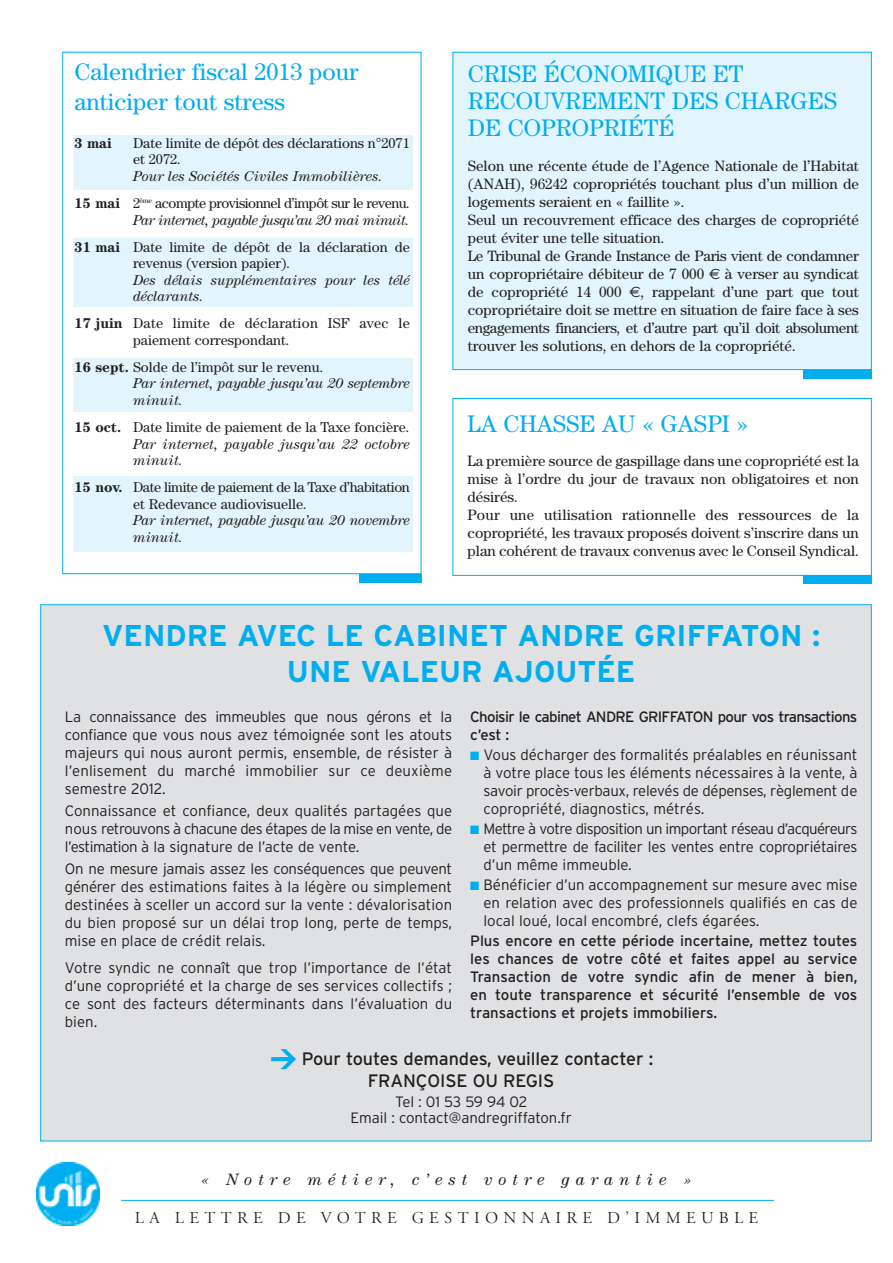
<style>
.page{position:relative;width:893px;height:1263px;background:#fff}
.page>*{position:absolute;margin:0;border:0;box-sizing:border-box;transform-origin:0 0}
.t1{font:700 30px/35.2px "Interstate";color:#00aeef;text-align:center}
.t2{font:900 26.55px "DIN";color:#00aeef}
.t3{font:24px/27px "Century";color:#00aeef}
.t4{font:18px/22.5px "Interstate";letter-spacing:-.005em;color:#231f20}
.t5{font:16.5px "Adobe Garamond Titling";letter-spacing:.325em;color:#231f20}
.t6{font:italic 16.5px "Century";letter-spacing:.36em;color:#231f20}
.t7{font:300 15px/18px "Interstate";color:#231f20;text-align:justify}
.t8{font:15px/18px "Century";color:#231f20}
.t9{font:15px/18px "Interstate";letter-spacing:-.035em;color:#231f20}
.t10{font:italic 14.25px/16.5px "Century";letter-spacing:-.015em;color:#231f20}
.t11{font:14.25px/27.2px "Century";letter-spacing:-.035em;color:#231f20}
.t12{font:italic 14.25px/27.2px "Century";letter-spacing:-.04em;color:#231f20;text-align:right}
.t13{font:14.25px/16.5px "Century";letter-spacing:-.025em;color:#231f20}
.t14{font:14.25px/16.5px "Century";color:#231f20}
.t15{font:14.25px/16.5px "Century";letter-spacing:.02em;color:#231f20}
.t16{font:700 14.25px "Century";color:#231f20}
.s1{font-style:italic}
.s2{font-weight:700}
.s3{font-weight:700;font-style:normal}
.s4{font-style:normal}
.s5{font-family:"Euro Sans"}
.s6{color:#00aeef}
</style>
<div class="page">
<div style="left:73px;top:476px;width:339px;height:75px;background:#e2f4fc"></div>
<hr style="left:121px;top:1200px;width:653px;height:1px;background:#00aeef">
<img style="left:37px;top:1162px;width:63px;height:63px">
<div style="left:41px;top:605px;width:830px;height:536px;background:#e0e1e3"></div>
<div style="left:803px;top:370px;width:69px;height:8px;background:#00aeef"></div>
<div style="left:453px;top:53px;width:418px;height:316px;background:#e2f4fc"></div>
<div style="left:452px;top:52px;width:420px;height:318px;border:1px solid #00aeef"></div>
<div style="left:452px;top:398px;width:420px;height:178px;border:1px solid #00aeef"></div>
<div style="left:803px;top:576px;width:69px;height:8px;background:#00aeef"></div>
<div style="left:73px;top:135px;width:339px;height:54px;background:#e2f4fc"></div>
<div style="left:73px;top:238px;width:339px;height:68px;background:#e2f4fc"></div>
<div style="left:73px;top:358px;width:339px;height:54px;background:#e2f4fc"></div>
<div style="left:359px;top:574px;width:63px;height:8px;background:#00aeef"></div>
<h3 class="t3" style="left:75px;top:59px;width:285px;line-height:30px">Calendrier fiscal 2013 pour anticiper tout stress</h3>
<p class="t16" style="left:75px;top:138px;width:39px">3 mai</p>
<p class="t14" style="left:133px;top:136px;width:278px">Date limite de dépôt des déclarations n°2071 et 2072.</p>
<p class="t11" style="left:75px;top:164px;width:337px;text-indent:59px"><span class="s1">Pour les Sociétés Civiles Immobilières.<br></span><span class="s2">15 mai</span> 2<sup>ème</sup> acompte provisionnel d’impôt sur le revenu.</p>
<p class="t12" style="left:75px;top:207px;width:337px">Par internet, payable jusqu’au 20 mai minuit.<br><span class="s3">31 mai</span> <span class="s4">Date limite de dépôt de la déclaration de</span></p>
<p class="t14" style="left:133px;top:256px;width:159px">revenus (version papier).</p>
<p class="t10" style="left:133px;top:273px;width:278px">Des délais supplémentaires pour les télé déclarants.</p>
<p class="t15" style="left:133px;top:316px;width:278px;text-indent:-59px"><span class="s2">17 juin</span> Date limite de déclaration ISF avec le paiement correspondant.</p>
<p class="t10" style="left:133px;top:360px;width:278px;text-indent:-59px"><span class="s3">16 sept.</span> <span class="s4">Solde de l’impôt sur le revenu.<br></span>Par internet, payable jusqu’au 20 septembre minuit.</p>
<p class="t10" style="left:133px;top:420px;width:278px;text-align:justify;text-indent:-59px"><span class="s3">15 oct.</span> <span class="s4">Date limite de paiement de la Taxe foncière.<br></span>Par internet, payable jusqu’au 22 octobre minuit.</p>
<p class="t13" style="left:133px;top:480px;width:278px;text-indent:-58px"><span class="s2">15 nov.</span> Date limite de paiement de la Taxe d’habitation et Redevance audiovisuelle.</p>
<p class="t10" style="left:133px;top:513px;width:278px">Par internet, payable jusqu’au 20 novembre minuit.</p>
<h3 class="t3" style="left:468px;top:62px;width:371px">CRISE ÉCONOMIQUE ET<br>RECOUVREMENT DES CHARGES<br>DE COPROPRIÉTÉ</h3>
<p class="t8" style="left:468px;top:158px;width:393px">Selon une récente étude de l’Agence Nationale de l’Habitat (ANAH), 96242 copropriétés touchant plus d’un million de logements seraient en « faillite ».<br>Seul un recouvrement efficace des charges de copropriété peut éviter une telle situation.<br>Le Tribunal de Grande Instance de Paris vient de condamner un copropriétaire débiteur de 7 000 <span class="s5">€</span> à verser au syndicat de copropriété 14 000 <span class="s5">€</span>, rappelant d’une part que tout copropriétaire doit se mettre en situation de faire face à ses engagements financiers, et d’autre part qu’il doit absolument trouver les solutions, en dehors de la copropriété.</p>
<h3 class="t3" style="left:467px;top:412px;width:283px">LA CHASSE AU « GASPI »</h3>
<p class="t8" style="left:467px;top:454px;width:393px">La première source de gaspillage dans une copropriété est la mise à l’ordre du jour de travaux non obligatoires et non désirés.<br>Pour une utilisation rationnelle des ressources de la copropriété, les travaux proposés doivent s’inscrire dans un plan cohérent de travaux convenus avec le Conseil Syndical.</p>
<h1 class="t1" style="left:102px;top:618px;width:719px">VENDRE AVEC LE CABINET ANDRE GRIFFATON :<br>UNE VALEUR AJOUTÉE</h1>
<p class="t7" style="left:65px;top:708px;width:389px">La connaissance des immeubles que nous gérons et la confiance que vous nous avez témoignée sont les atouts majeurs qui nous auront permis, ensemble, de résister à l’enlisement du marché immobilier sur ce deuxième semestre 2012.</p>
<p class="t7" style="left:65px;top:802px;width:389px">Connaissance et confiance, deux qualités partagées que nous retrouvons à chacune des étapes de la mise en vente, de l’estimation à la signature de l’acte de vente.</p>
<p class="t7" style="left:65px;top:860px;width:389px">On ne mesure jamais assez les conséquences que peuvent générer des estimations faites à la légère ou simplement destinées à sceller un accord sur la vente : dévalorisation du bien proposé sur un délai trop long, perte de temps, mise en place de crédit relais.</p>
<p class="t7" style="left:65px;top:959px;width:389px">Votre syndic ne connaît que trop l’importance de l’état d’une copropriété et la charge de ses services collectifs ; ce sont des facteurs déterminants dans l’évaluation du bien.</p>
<p class="t9" style="left:470px;top:708px;width:389px">Choisir le cabinet ANDRE GRIFFATON pour vos transactions c’est :</p>
<p class="t7" style="left:483px;top:746px;width:375px;text-indent:-13px"><span class="s6">■</span> Vous décharger des formalités préalables en réunissant à votre place tous les éléments nécessaires à la vente, à savoir procès-verbaux, relevés de dépenses, règlement de copropriété, diagnostics, métrés.</p>
<p class="t7" style="left:483px;top:820px;width:375px;text-indent:-13px"><span class="s6">■</span> Mettre à votre disposition un important réseau d’acquéreurs et permettre de faciliter les ventes entre copropriétaires d’un même immeuble.</p>
<p class="t7" style="left:483px;top:876px;width:375px;text-indent:-13px"><span class="s6">■</span> Bénéficier d’un accompagnement sur mesure avec mise en relation avec des professionnels qualifiés en cas de local loué, local encombré, clefs égarées.</p>
<p class="t9" style="left:470px;top:932px;width:389px;text-align:justify">Plus encore en cette période incertaine, mettez toutes les chances de votre côté et faites appel au service Transaction de votre syndic afin de mener à bien, en toute transparence et sécurité l’ensemble de vos transactions et projets immobiliers.</p>
<h2 class="t2" style="left:270px;top:1042px;width:29px">&gt;</h2>
<p class="t4" style="left:368px;top:1047px;width:287px;text-indent:-66px">Pour toutes demandes, veuillez contacter :<br>FRANÇOISE OU REGIS</p>
<p class="t7" style="left:350px;top:1093px;width:223px;line-height:16.5px;text-align:center">Tel : 01 53 59 94 02<br>Email : contact@andregriffaton.fr</p>
<p class="t6" style="left:201px;top:1173px;width:492px">« Notre métier, c’est votre garantie »</p>
<p class="t5" style="left:135px;top:1208px;width:625px">LA LETTRE DE VOTRE GESTIONNAIRE D’IMMEUBLE</p>
</div>
